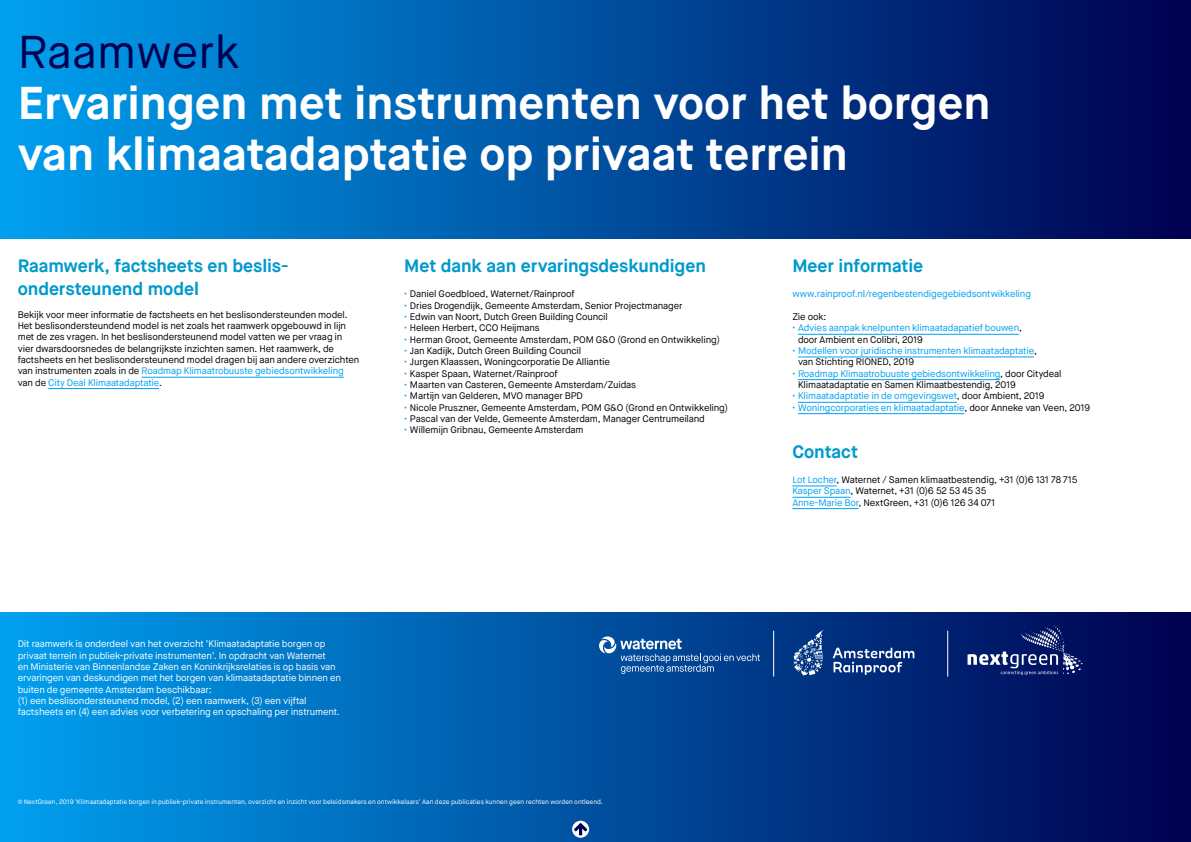
<style>
.page{position:relative;width:1191px;height:842px;background:#fff}
.page>*{position:absolute;margin:0;border:0;box-sizing:border-box;transform-origin:0 0}
.t1{font:700 46px/51px "Maison Neue";color:#fff}
.t2{font:46px "Maison Neue";color:#000050}
.t3{font:700 18px/22.7px "Maison Neue";letter-spacing:-.005em;color:#09c}
.t4{font:9.5px/11.3px "Maison Neue";letter-spacing:-.015em;color:#000}
.t5{font:9.5px/11.3px "Maison Neue";letter-spacing:-.015em;color:#fff}
.t6{font:9.5px/11.3px "Maison Neue";letter-spacing:-.015em;color:#00a0ef}
.t7{font:6.5px "Maison Neue";letter-spacing:-.005em;color:#fff}
.s1{color:#00a0ef}
.s2{color:#000}
</style>
<div class="page">
<div style="left:0;top:0;width:1191px;height:238px;background:linear-gradient(to right,#00a1f0,#00004f)"></div>
<div style="left:0;top:612px;width:1191px;height:230px;background:linear-gradient(to right,#00a1f0,#00004f)"></div>
<svg style="left:599px;top:636px;width:161px;height:38px;background:#2660a3"></svg>
<svg style="left:832px;top:648px;width:82px;height:27px;background:#43629c"></svg>
<svg style="left:793px;top:630px;width:30px;height:46px"></svg>
<svg style="left:967px;top:625px;width:115px;height:50px;background:#26387c"></svg>
<hr style="left:773px;top:631px;width:1px;height:45px;background:#fff">
<hr style="left:947px;top:631px;width:1px;height:45px;background:#fff">
<svg style="left:572px;top:821px;width:17px;height:17px"></svg>
<svg style="left:574px;top:823px;width:13px;height:12px"></svg>
<hr style="left:141px;top:377px;width:203px;height:1px;background:#00a0ef">
<hr style="left:48px;top:388px;width:111px;height:1px;background:#00a0ef">
<hr style="left:798px;top:334px;width:221px;height:1px;background:#00a0ef">
<hr style="left:798px;top:357px;width:236px;height:1px;background:#00a0ef">
<hr style="left:798px;top:379px;width:202px;height:1px;background:#00a0ef">
<hr style="left:798px;top:402px;width:159px;height:1px;background:#00a0ef">
<hr style="left:798px;top:413px;width:166px;height:1px;background:#00a0ef">
<hr style="left:792px;top:486px;width:44px;height:1px;background:#00a0ef">
<hr style="left:792px;top:497px;width:58px;height:1px;background:#00a0ef">
<hr style="left:792px;top:508px;width:66px;height:1px;background:#00a0ef">
<div style="left:16px;top:14px;width:391px;height:77px;background:linear-gradient(to right,#009eed,#006ab9)"></div>
<h1 class="t2" style="left:18px;top:23px;width:223px">Raamwerk</h1>
<h1 class="t1" style="left:18px;top:78px;width:974px">Ervaringen met instrumenten voor het borgen van klimaatadaptatie op privaat terrein</h1>
<h2 class="t3" style="left:18px;top:255px;width:271px">Raamwerk, factsheets en beslis&shy;ondersteunend model</h2>
<p class="t4" style="left:18px;top:309px;width:343px">Bekijk voor meer informatie de factsheets en het beslisondersteunden model.<br>Het beslisondersteundend model is net zoals het raamwerk opgebouwd in lijn met de zes vragen. In het beslisondersteunend model vatten we per vraag in vier dwarsdoorsnedes de belangrijkste inzichten samen. Het raamwerk, de factsheets en het beslisondersteunend model dragen bij aan andere overzichten van instrumenten zoals in de <span class="s1">Roadmap Klimaatrobuuste gebiedsontwikkeling </span>van de <span class="s1">City Deal Klimaatadaptatie</span>.</p>
<h2 class="t3" style="left:404px;top:255px;width:303px">Met dank aan ervaringsdeskundigen</h2>
<p class="t4" style="left:404px;top:288px;width:172px"><span class="s1">•</span> Daniel Goedbloed, Waternet/Rainproof</p>
<p class="t4" style="left:404px;top:300px;width:279px"><span class="s1">•</span> Dries Drogendijk, Gemeente Amsterdam, Senior Projectmanager</p>
<p class="t4" style="left:404px;top:311px;width:205px"><span class="s1">•</span> Edwin van Noort, Dutch Green Building Council</p>
<p class="t4" style="left:404px;top:322px;width:137px"><span class="s1">•</span> Heleen Herbert, CCO Heijmans</p>
<p class="t4" style="left:404px;top:334px;width:317px"><span class="s1">•</span> Herman Groot, Gemeente Amsterdam, POM G&amp;O (Grond en Ontwikkeling)</p>
<p class="t4" style="left:404px;top:345px;width:178px"><span class="s1">•</span> Jan Kadijk, Dutch Green Building Council</p>
<p class="t4" style="left:404px;top:356px;width:207px"><span class="s1">•</span> Jurgen Klaassen, Woningcorporatie De Alliantie</p>
<p class="t4" style="left:404px;top:368px;width:155px"><span class="s1">•</span> Kasper Spaan, Waternet/Rainproof</p>
<p class="t4" style="left:404px;top:379px;width:233px"><span class="s1">•</span> Maarten van Casteren, Gemeente Amsterdam/Zuidas</p>
<p class="t4" style="left:404px;top:390px;width:180px"><span class="s1">•</span> Martijn van Gelderen, MVO manager BPD</p>
<p class="t4" style="left:404px;top:402px;width:325px"><span class="s1">•</span> Nicole Pruszner, Gemeente Amsterdam, POM G&amp;O (Grond en Ontwikkeling)</p>
<p class="t4" style="left:404px;top:413px;width:302px"><span class="s1">•</span> Pascal van der Velde, Gemeente Amsterdam, Manager Centrumeiland</p>
<p class="t4" style="left:404px;top:424px;width:181px"><span class="s1">•</span> Willemijn Gribnau, Gemeente Amsterdam</p>
<p class="t5" style="left:18px;top:638px;width:325px">Dit raamwerk is onderdeel van het overzicht ‘Klimaatadaptatie borgen op privaat terrein in publiek-private instrumenten’. In opdracht van Waternet<br>en Ministerie van Binnenlandse Zaken en Koninkrijksrelaties is op basis van ervaringen van deskundigen met het borgen van klimaatadaptatie binnen en buiten de gemeente Amsterdam beschikbaar:<br>(1) een beslisondersteunend model, (2) een raamwerk, (3) een vijftal factsheets en (4) een advies voor verbetering en opschaling per instrument.</p>
<p class="t7" style="left:18px;top:798px;width:587px">© NextGreen, 2019 ‘Klimaatadaptatie borgen in publiek-private instrumenten, overzicht en inzicht voor beleidsmakers en ontwikkelaars’ Aan deze publicaties kunnen geen rechten worden ontleend.</p>
<h2 class="t3" style="left:792px;top:255px;width:132px">Meer informatie</h2>
<p class="t6" style="left:792px;top:288px;width:240px">www.rainproof.nl/regenbestendigegebiedsontwikkeling</p>
<p class="t4" style="left:792px;top:311px;width:36px">Zie ook:</p>
<p class="t6" style="left:798px;top:322px;width:225px;text-indent:-6px">• Advies aanpak knelpunten klimaatadapatief bouwen<span class="s2">, door Ambient en Colibri, 2019</span></p>
<p class="t6" style="left:798px;top:345px;width:240px;text-indent:-6px">• Modellen voor juridische instrumenten klimaatadaptatie<span class="s2">, van Stichting RIONED, 2019</span></p>
<p class="t4" style="left:798px;top:368px;width:265px;text-indent:-6px"><span class="s1">• Roadmap Klimaatrobuuste gebiedsontwikkeling</span>, door Citydeal<br>Klimaatadaptatie en Samen Klimaatbestendig, 2019</p>
<p class="t6" style="left:792px;top:390px;width:254px">• Klimaatadaptatie in de omgevingswet<span class="s2">, door Ambient, 2019</span></p>
<p class="t6" style="left:792px;top:402px;width:299px">• Woningcorporaties en klimaatadaptatie<span class="s2">, door Anneke van Veen, 2019</span></p>
<h2 class="t3" style="left:792px;top:440px;width:67px">Contact</h2>
<p class="t4" style="left:792px;top:474px;width:287px"><span class="s1">Lot Locher</span>, Waternet / Samen klimaatbestendig, +31 (0)6 131 78 715<br><span class="s1">Kasper Spaan</span>, Waternet, +31 (0)6 52 53 45 35<br><span class="s1">Anne-Marie Bor</span>, NextGreen, +31 (0)6 126 34 071</p>
</div>
